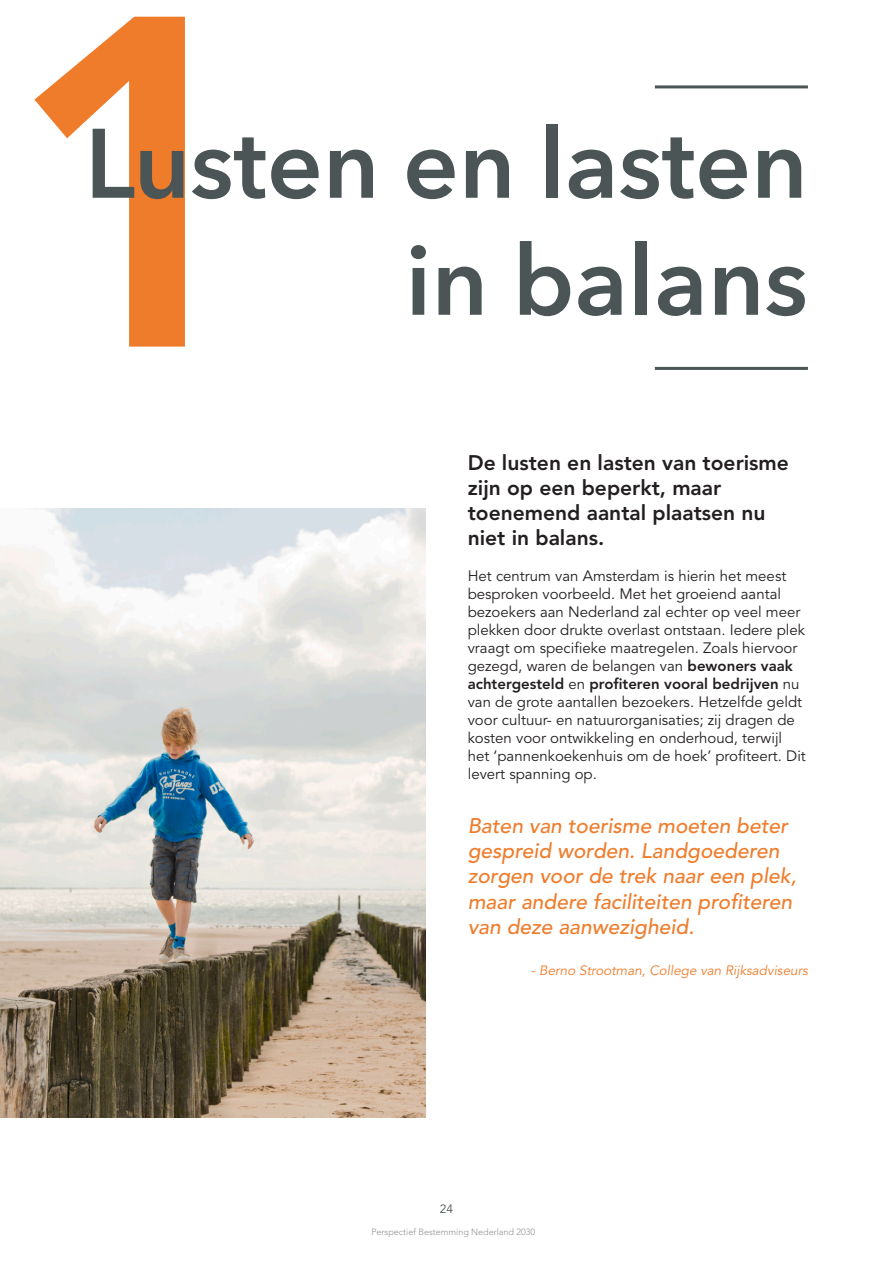
<style>
.page{position:relative;width:893px;height:1263px;background:#fff}
.page>*{position:absolute;margin:0;border:0;box-sizing:border-box;transform-origin:0 0}
.t1{font:800 465.9px "Avenir LT Std";color:#ef7c2b}
.t2{font:600 97.5px/117px "Avenir Next";color:#4b5555;text-align:right}
.t3{font:italic 500 21px/25.2px "Avenir LT Std";color:#ef7c2b}
.t4{font:800 21px/25.2px "Avenir LT Std";color:#231f20}
.t5{font:15px/18px "Avenir LT Std";color:#231f20}
.t6{font:italic 13.5px "Avenir LT Std";color:#ef7c2b}
.t7{font:12px "Avenir LT Std";color:#4b5555}
.t8{font:300 9px "Avenir LT Std";color:#929292}
.s1{font-weight:800}
</style>
<div class="page">
<img style="left:0;top:509px;width:425px;height:608px">
<hr style="left:655px;top:85px;width:153px;height:3px;background:#4b5555">
<hr style="left:655px;top:367px;width:153px;height:3px;background:#4b5555">
<h1 class="t1" style="left:4px;top:-91px;width:277px">1</h1>
<h2 class="t2" style="left:85px;top:103px;width:724px">Lusten en lasten in balans</h2>
<h3 class="t4" style="left:468px;top:450px;width:323px">De lusten en lasten van toerisme zijn op een beperkt, maar toenemend aantal plaatsen nu niet in balans.</h3>
<p class="t5" style="left:468px;top:567px;width:340px">Het centrum van Amsterdam is hierin het meest besproken voorbeeld. Met het groeiend aantal bezoekers aan Nederland zal echter op veel meer plekken door drukte overlast ontstaan. Iedere plek vraagt om specifieke maatregelen. Zoals hiervoor gezegd, waren de belangen van <span class="s1">bewoners vaak achtergesteld</span> en <span class="s1">profiteren vooral bedrijven</span> nu van de grote aantallen bezoekers. Hetzelfde geldt voor cultuur- en natuurorganisaties; zij dragen de kosten voor ontwikkeling en onderhoud, terwijl het ‘pannenkoekenhuis om de hoek’ profiteert. Dit levert spanning op.</p>
<h3 class="t3" style="left:468px;top:814px;width:330px">Baten van toerisme moeten beter gespreid worden. Landgoederen zorgen voor de trek naar een plek, maar andere faciliteiten profiteren van deze aanwezigheid.</h3>
<p class="t6" style="left:531px;top:963px;width:279px">- Berno Strootman, College van Rijksadviseurs</p>
<p class="t7" style="left:440px;top:1201px;width:15px">24</p>
<p class="t8" style="left:371px;top:1226px;width:165px">Perspectief Bestemming Nederland 2030</p>
</div>
